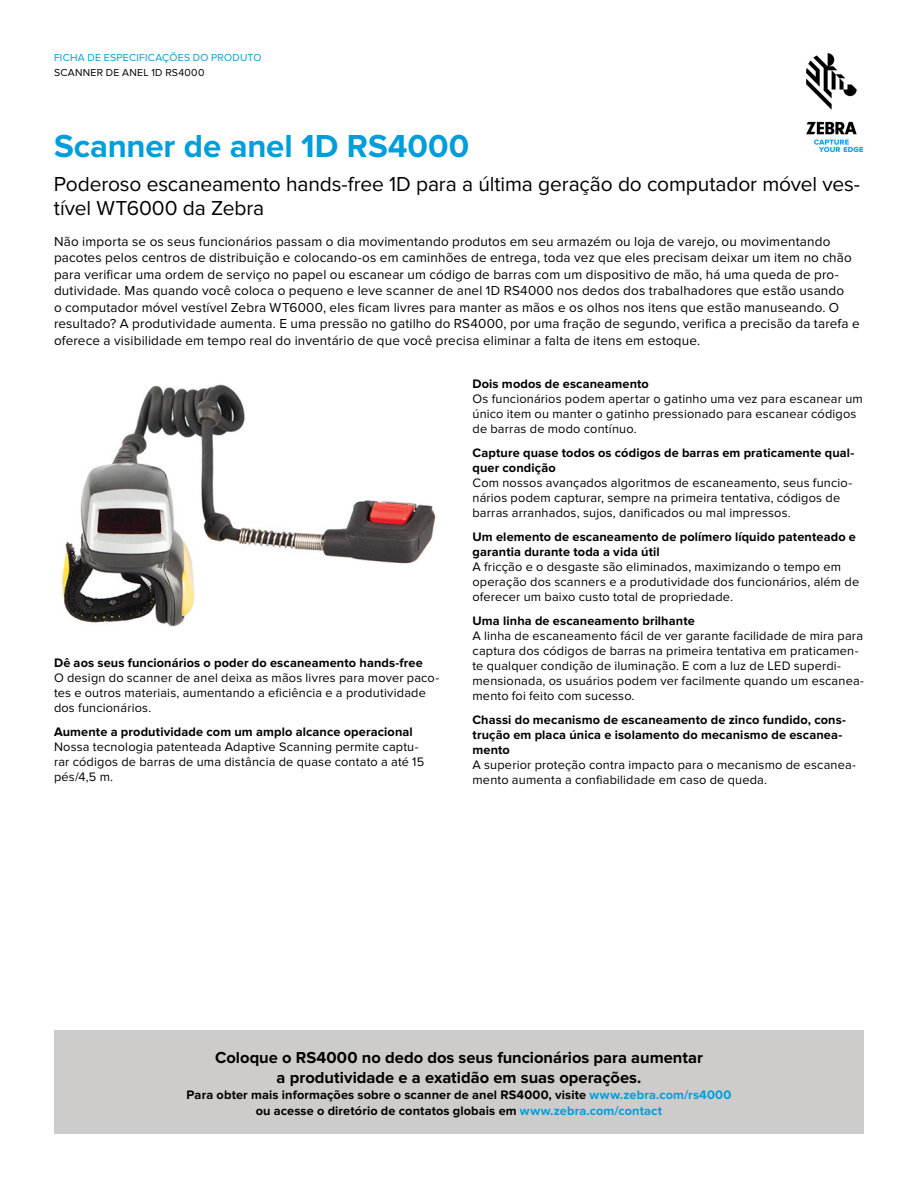
<style>
.page{position:relative;width:918px;height:1188px;background:#fff}
.page>*{position:absolute;margin:0;border:0;box-sizing:border-box;transform-origin:0 0}
.t1{font:700 33px "Proxima Nova";letter-spacing:-.005em;color:#009edb}
.t2{font:21px/24px "Proxima Nova";letter-spacing:-.005em;color:#000}
.t3{font:700 16.5px/20.2px "Proxima Nova";color:#000;text-align:center}
.t4{font:13.5px/16.5px "Proxima Nova";letter-spacing:.01em;color:#000}
.t5{font:12.75px/15px "Proxima Nova";letter-spacing:.015em;color:#000}
.t6{font:700 12.75px/15px "Proxima Nova";letter-spacing:.01em;color:#000}
.t7{font:10.5px "Proxima Nova";letter-spacing:.025em;color:#009edb}
.t8{font:10.5px "Proxima Nova";letter-spacing:.03em;color:#000}
.s1{color:#009edb}
</style>
<div class="page">
<img style="left:806px;top:54px;width:56px;height:97px">
<div style="left:54px;top:1031px;width:810px;height:103px;background:#cdccca"></div>
<img style="left:61px;top:384px;width:375px;height:243px">
<p class="t7" style="left:54px;top:52px;width:209px">FICHA DE ESPECIFICAÇÕES DO PRODUTO</p>
<p class="t8" style="left:54px;top:66px;width:152px">SCANNER DE ANEL 1D RS4000</p>
<h1 class="t1" style="left:54px;top:127px;width:417px">Scanner de anel 1D RS4000</h1>
<h2 class="t2" style="left:54px;top:173px;width:808px">Poderoso escaneamento hands-free 1D para a última geração do computador móvel ves&shy;tível WT6000 da Zebra</h2>
<p class="t4" style="left:54px;top:233px;width:807px">Não importa se os seus funcionários passam o dia movimentando produtos em seu armazém ou loja de varejo, ou movimentando pacotes pelos centros de distribuição e colocando-os em caminhões de entrega, toda vez que eles precisam deixar um item no chão para verificar uma ordem de serviço no papel ou escanear um código de barras com um dispositivo de mão, há uma queda de pro&shy;dutividade. Mas quando você coloca o pequeno e leve scanner de anel 1D RS4000 nos dedos dos trabalhadores que estão usando<br>o computador móvel vestível Zebra WT6000, eles ficam livres para manter as mãos e os olhos nos itens que estão manuseando. O resultado? A produtividade aumenta. E uma pressão no gatilho do RS4000, por uma fração de segundo, verifica a precisão da tarefa e oferece a visibilidade em tempo real do inventário de que você precisa eliminar a falta de itens em estoque.</p>
<p class="t6" style="left:54px;top:655px;width:370px">Dê aos seus funcionários o poder do escaneamento hands-free</p>
<p class="t5" style="left:54px;top:670px;width:387px">O design do scanner de anel deixa as mãos livres para mover paco&shy;tes e outros materiais, aumentando a eficiência e a produtividade dos funcionários.</p>
<p class="t6" style="left:54px;top:724px;width:360px">Aumente a produtividade com um amplo alcance operacional</p>
<p class="t5" style="left:54px;top:739px;width:372px">Nossa tecnologia patenteada Adaptive Scanning permite captu&shy;rar códigos de barras de uma distância de quase contato a até 15 pés/4,5 m.</p>
<p class="t6" style="left:472px;top:377px;width:178px">Dois modos de escaneamento</p>
<p class="t5" style="left:472px;top:392px;width:392px">Os funcionários podem apertar o gatinho uma vez para escanear um único item ou manter o gatinho pressionado para escanear códigos de barras de modo contínuo.</p>
<p class="t6" style="left:472px;top:446px;width:383px">Capture quase todos os códigos de barras em praticamente qual&shy;quer condição</p>
<p class="t5" style="left:472px;top:476px;width:381px">Com nossos avançados algoritmos de escaneamento, seus funcio&shy;nários podem capturar, sempre na primeira tentativa, códigos de barras arranhados, sujos, danificados ou mal impressos.</p>
<p class="t6" style="left:472px;top:530px;width:385px">Um elemento de escaneamento de polímero líquido patenteado e garantia durante toda a vida útil</p>
<p class="t5" style="left:472px;top:560px;width:388px">A fricção e o desgaste são eliminados, maximizando o tempo em operação dos scanners e a produtividade dos funcionários, além de oferecer um baixo custo total de propriedade.</p>
<p class="t6" style="left:472px;top:614px;width:224px">Uma linha de escaneamento brilhante</p>
<p class="t5" style="left:472px;top:629px;width:393px">A linha de escaneamento fácil de ver garante facilidade de mira para captura dos códigos de barras na primeira tentativa em praticamen&shy;te qualquer condição de iluminação. E com a luz de LED superdi&shy;mensionada, os usuários podem ver facilmente quando um escanea&shy;mento foi feito com sucesso.</p>
<p class="t6" style="left:472px;top:713px;width:375px">Chassi do mecanismo de escaneamento de zinco fundido, cons&shy;trução em placa única e isolamento do mecanismo de escanea&shy;mento</p>
<p class="t5" style="left:472px;top:758px;width:385px">A superior proteção contra impacto para o mecanismo de escanea&shy;mento aumenta a confiabilidade em caso de queda.</p>
<p class="t3" style="left:215px;top:1048px;width:489px">Coloque o RS4000 no dedo dos seus funcionários para aumentar a produtividade e a exatidão em suas operações.</p>
<p class="t6" style="left:187px;top:1087px;width:546px;line-height:15.8px;text-align:center">Para obter mais informações sobre o scanner de anel RS4000, visite <span class="s1">www.zebra.com/rs4000 </span>ou acesse o diretório de contatos globais em <span class="s1">www.zebra.com/contact</span></p>
</div>
